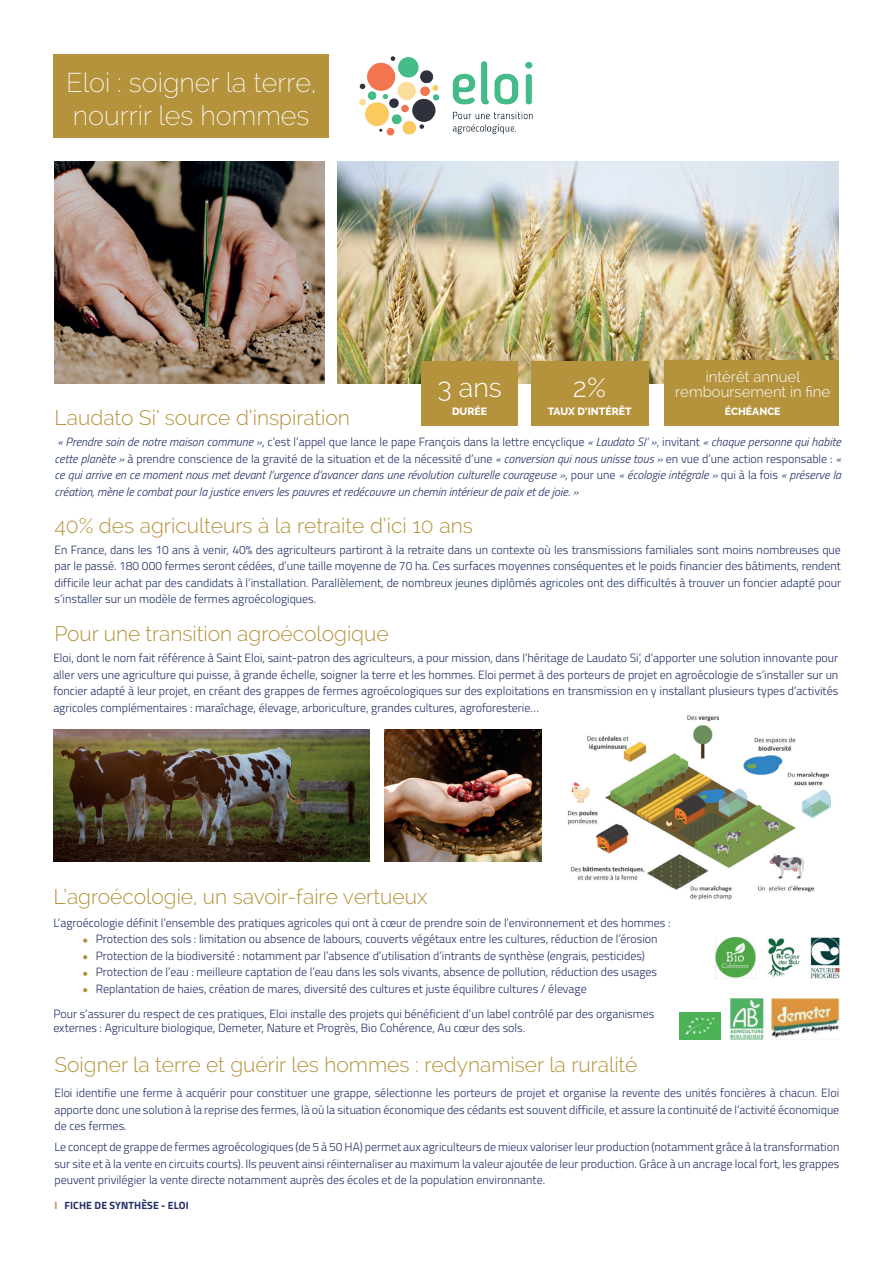
<style>
.page{position:relative;width:893px;height:1263px;background:#fff}
.page>*{position:absolute;margin:0;border:0;box-sizing:border-box;transform-origin:0 0}
.t1{font:200 27px/32.4px "Raleway";color:#fff}
.t2{font:300 27px "Raleway";color:#fff}
.t3{font:300 21px "Raleway";color:#b4933c}
.t4{font:300 15px/15px "Raleway";color:#fff;text-align:center}
.t5{font:300 12px/16.5px "Titillium Web";color:#212e65;text-align:justify}
.t6{font:italic 300 12px/16.5px "Titillium Web";color:#212e65;text-align:justify}
.t7{font:800 10.5px "Raleway";color:#fff}
.t8{font:700 10.5px "Titillium Web";letter-spacing:.01em;color:#212e65}
.s1{font-style:normal}
.s2{color:#b4933c}
</style>
<div class="page">
<img style="left:337px;top:162px;width:501px;height:221px">
<div style="left:421px;top:361px;width:97px;height:65px;background:#b4933c"></div>
<div style="left:531px;top:361px;width:117px;height:65px;background:#b4933c"></div>
<div style="left:664px;top:360px;width:175px;height:66px;background:#b4933c"></div>
<div style="left:53px;top:54px;width:276px;height:83px;background:#b4933c"></div>
<img style="left:54px;top:162px;width:270px;height:221px">
<img style="left:359px;top:56px;width:174px;height:80px">
<svg style="left:83px;top:988px;width:4px;height:4px"></svg>
<svg style="left:83px;top:972px;width:4px;height:4px"></svg>
<svg style="left:83px;top:955px;width:4px;height:4px"></svg>
<svg style="left:83px;top:938px;width:4px;height:5px"></svg>
<img style="left:729px;top:998px;width:35px;height:41px">
<img style="left:715px;top:938px;width:41px;height:41px">
<img style="left:767px;top:938px;width:33px;height:39px">
<img style="left:811px;top:938px;width:28px;height:41px">
<img style="left:771px;top:998px;width:68px;height:40px">
<img style="left:567px;top:715px;width:264px;height:185px">
<img style="left:53px;top:729px;width:317px;height:133px">
<img style="left:384px;top:729px;width:157px;height:133px">
<img style="left:679px;top:1012px;width:42px;height:27px">
<h1 class="t1" style="left:66px;top:66px;width:252px">Eloi : soigner la terre, nourrir les hommes</h1>
<h2 class="t3" style="left:54px;top:405px;width:297px">Laudato Si’ source d’inspiration</h2>
<h1 class="t2" style="left:437px;top:372px;width:66px">3 ans</h1>
<p class="t7" style="left:452px;top:405px;width:37px">DURÉE</p>
<h1 class="t2" style="left:573px;top:372px;width:35px">2%</h1>
<p class="t7" style="left:548px;top:405px;width:85px">TAUX D’INTÉRÊT</p>
<p class="t4" style="left:675px;top:369px;width:157px">intérêt annuel remboursement in fine</p>
<p class="t7" style="left:725px;top:405px;width:57px">ÉCHÉANCE</p>
<p class="t6" style="left:54px;top:433px;width:788px">« Prendre soin de notre maison commune »<span class="s1">, c’est l’appel que lance le pape François dans la lettre encyclique</span> « Laudato SI’ »<span class="s1">, invitant</span> « chaque personne qui habite cette planète » <span class="s1">à prendre conscience de la gravité de la situation et de la nécessité d’une</span> « conversion qui nous unisse tous » <span class="s1">en vue d’une action responsable :</span> « ce qui arrive en ce moment nous met devant l’urgence d’avancer dans une révolution culturelle courageuse »<span class="s1">, pour une</span> « écologie intégrale » <span class="s1">qui à la fois</span> « préserve la création, mène le combat pour la justice envers les pauvres et redécouvre un chemin intérieur de paix et de joie. »</p>
<h2 class="t3" style="left:54px;top:513px;width:420px">40% des agriculteurs à la retraite d’ici 10 ans</h2>
<p class="t5" style="left:54px;top:541px;width:788px">En France, dans les 10 ans à venir, 40% des agriculteurs partiront à la retraite dans un contexte où les transmissions familiales sont moins nombreuses que par le passé. 180 000 fermes seront cédées, d’une taille moyenne de 70 ha. Ces surfaces moyennes conséquentes et le poids financier des bâtiments, rendent difficile leur achat par des candidats à l’installation. Parallèlement, de nombreux jeunes diplômés agricoles ont des difficultés à trouver un foncier adapté pour s’installer sur un modèle de fermes agroécologiques.</p>
<h2 class="t3" style="left:54px;top:621px;width:336px">Pour une transition agroécologique</h2>
<p class="t5" style="left:53px;top:649px;width:787px">Eloi, dont le nom fait référence à Saint Eloi, saint-patron des agriculteurs, a pour mission, dans l’héritage de Laudato Si’, d’apporter une solution innovante pour aller vers une agriculture qui puisse, à grande échelle, soigner la terre et les hommes. Eloi permet à des porteurs de projet en agroécologie de s’installer sur un foncier adapté à leur projet, en créant des grappes de fermes agroécologiques sur des exploitations en transmission en y installant plusieurs types d’activités agricoles complémentaires : maraîchage, élevage, arboriculture, grandes cultures, agroforesterie…</p>
<h2 class="t3" style="left:53px;top:884px;width:376px">L’agroécologie, un savoir-faire vertueux</h2>
<p class="t5" style="left:96px;top:913px;width:576px;text-align:left;text-indent:-43px">L’agroécologie définit l’ensemble des pratiques agricoles qui ont à cœur de prendre soin de l’environnement et des hommes :<br>Protection des sols : limitation ou absence de labours, couverts végétaux entre les cultures, réduction de l’érosion Protection de la biodiversité : notamment par l’absence d’utilisation d’intrants de synthèse (engrais, pesticides)<br>Protection de l’eau : meilleure captation de l’eau dans les sols vivants, absence de pollution, réduction des usages Replantation de haies, création de mares, diversité des cultures et juste équilibre cultures / élevage</p>
<p class="t5" style="left:53px;top:1006px;width:603px;line-height:14.4px">Pour s’assurer du respect de ces pratiques, Eloi installe des projets qui bénéficient d’un label contrôlé par des organismes externes : Agriculture biologique, Demeter, Nature et Progrès, Bio Cohérence, Au cœur des sols.</p>
<h2 class="t3" style="left:54px;top:1052px;width:585px">Soigner la terre et guérir les hommes : redynamiser la ruralité</h2>
<p class="t5" style="left:54px;top:1084px;width:786px">Eloi identifie une ferme à acquérir pour constituer une grappe, sélectionne les porteurs de projet et organise la revente des unités foncières à chacun. Eloi apporte donc une solution à la reprise des fermes, là où la situation économique des cédants est souvent difficile, et assure la continuité de l’activité économique de ces fermes.</p>
<p class="t5" style="left:54px;top:1138px;width:786px">Le concept de grappe de fermes agroécologiques (de 5 à 50 HA) permet aux agriculteurs de mieux valoriser leur production (notamment grâce à la transformation sur site et à la vente en circuits courts). Ils peuvent ainsi réinternaliser au maximum la valeur ajoutée de leur production. Grâce à un ancrage local fort, les grappes peuvent privilégier la vente directe notamment auprès des écoles et de la population environnante.</p>
<p class="t8" style="left:54px;top:1197px;width:136px"><span class="s2">I</span> FICHE DE SYNTHÈSE - ELOI</p>
</div>
